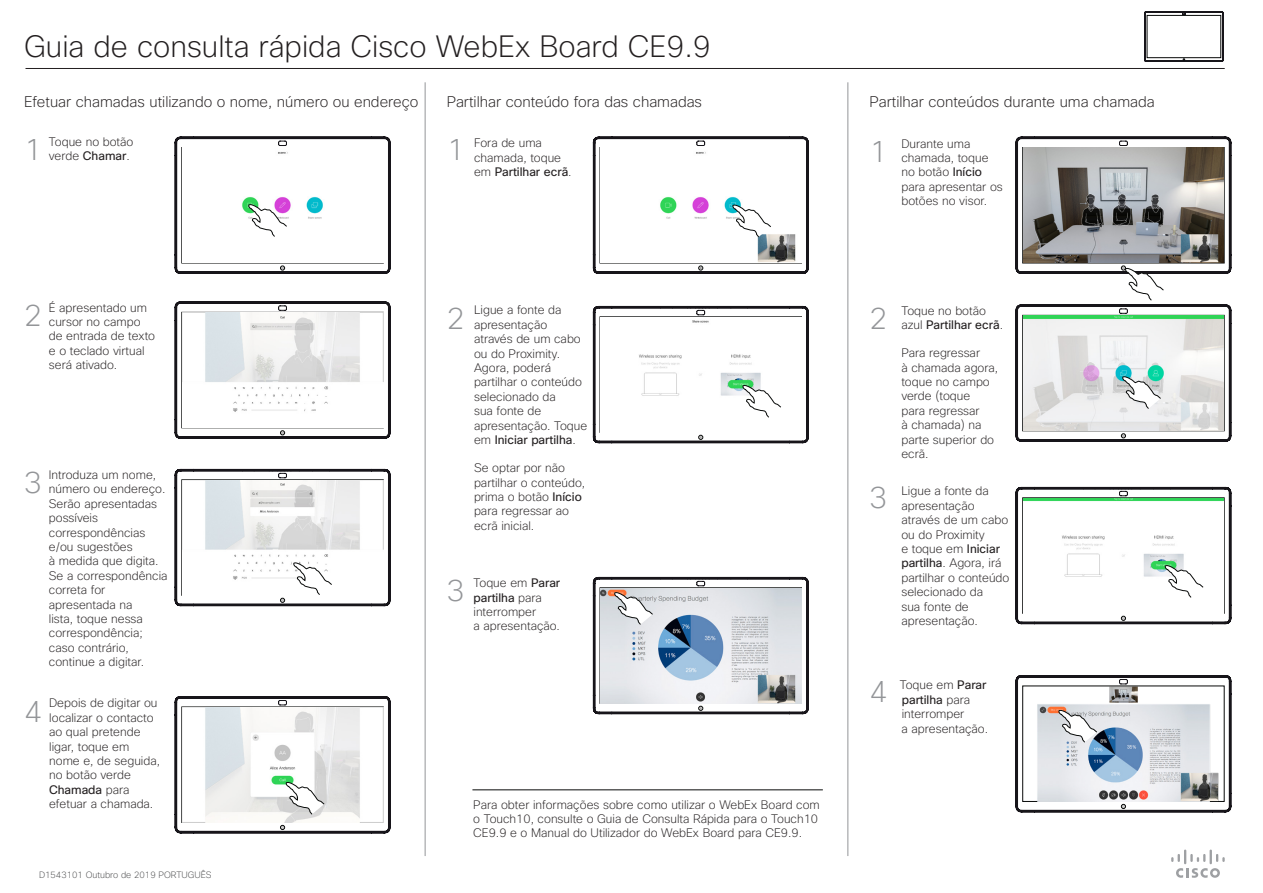
<style>
.page{position:relative;width:1263px;height:893px;background:#fff}
.page>*{position:absolute;margin:0;border:0;box-sizing:border-box;transform-origin:0 0}
.Subhead1{font:200 30px "Cisco Sans";color:#231f20}
.t1{font:200 30px "Cisco Sans";color:#939598}
.Subhead1-2{font:200 15px "Cisco Sans";color:#231f20}
.CartoonAnnotation{font:200 12px/14.4px "Cisco Sans";color:#231f20}
.t2{font:200 9px "Cisco Sans";color:#4b4c4d}
.s1{font-weight:400}
</style>
<div class="page">
<svg style="left:175px;top:302px;width:215px;height:136px"></svg>
<img style="left:182px;top:313px;width:201px;height:115px">
<svg style="left:175px;top:137px;width:215px;height:137px"></svg>
<svg style="left:1016px;top:137px;width:215px;height:304px"></svg>
<svg style="left:1016px;top:487px;width:215px;height:137px"></svg>
<svg style="left:1016px;top:675px;width:215px;height:137px"></svg>
<svg style="left:593px;top:577px;width:215px;height:137px"></svg>
<svg style="left:593px;top:306px;width:215px;height:137px"></svg>
<svg style="left:593px;top:137px;width:215px;height:137px"></svg>
<svg style="left:175px;top:469px;width:215px;height:137px"></svg>
<svg style="left:175px;top:696px;width:215px;height:137px"></svg>
<hr style="left:425px;top:82px;width:1px;height:774px;background:#939598">
<hr style="left:847px;top:82px;width:1px;height:774px;background:#939598">
<svg style="left:1171px;top:849px;width:54px;height:29px"></svg>
<hr style="left:26px;top:68px;width:1199px;height:1px;background:#231f20">
<hr style="left:472px;top:790px;width:351px;height:1px;background:#080a09">
<svg style="left:1144px;top:12px;width:79px;height:50px"></svg>
<h1 class="Subhead1" style="left:24px;top:27px;width:688px">Guia de consulta rápida Cisco WebEx Board CE9.9</h1>
<h1 class="Subhead1-2" style="left:24px;top:92px;width:396px">Efetuar chamadas utilizando o nome, número ou endereço</h1>
<h1 class="Subhead1-2" style="left:447px;top:92px;width:257px">Partilhar conteúdo fora das chamadas</h1>
<h1 class="Subhead1-2" style="left:869px;top:92px;width:287px">Partilhar conteúdos durante uma chamada</h1>
<p class="t1" style="left:24px;top:131px;width:19px">1</p>
<p class="CartoonAnnotation" style="left:49px;top:134px;width:86px">Toque no botão verde <span class="s1">Chamar</span>.</p>
<p class="CartoonAnnotation" style="left:474px;top:136px;width:99px">Fora de uma chamada, toque em <span class="s1">Partilhar ecrã</span>.</p>
<p class="CartoonAnnotation" style="left:901px;top:136px;width:103px">Durante uma chamada, toque no botão <span class="s1">Início </span>para apresentar os botões no visor.</p>
<p class="t1" style="left:447px;top:131px;width:19px">1</p>
<p class="t1" style="left:869px;top:132px;width:19px">1</p>
<p class="t1" style="left:24px;top:296px;width:19px">2</p>
<p class="CartoonAnnotation" style="left:49px;top:300px;width:108px">É apresentado um cursor no campo de entrada de texto e o teclado virtual será ativado.</p>
<p class="t1" style="left:24px;top:464px;width:19px">3</p>
<p class="CartoonAnnotation" style="left:49px;top:467px;width:120px">Introduza um nome, número ou endereço.<br>Serão apresentadas possíveis correspondências e/ou sugestões<br>à medida que digita.<br>Se a correspondência correta for apresentada na<br>lista, toque nessa correspondência; caso contrário, continue a digitar.</p>
<p class="t1" style="left:447px;top:299px;width:19px">2</p>
<p class="CartoonAnnotation" style="left:474px;top:303px;width:115px">Ligue a fonte da apresentação através de um cabo ou do Proximity.<br>Agora, poderá partilhar o conteúdo selecionado da<br>sua fonte de apresentação. Toque em <span class="s1">Iniciar partilha</span>.</p>
<p class="CartoonAnnotation" style="left:474px;top:461px;width:113px">Se optar por não partilhar o conteúdo, prima o botão <span class="s1">Início </span>para regressar ao ecrã inicial.</p>
<p class="t1" style="left:447px;top:571px;width:19px">3</p>
<p class="CartoonAnnotation" style="left:473px;top:576px;width:88px">Toque em <span class="s1">Parar partilha</span> para interromper<br>a apresentação.</p>
<p class="t1" style="left:869px;top:299px;width:19px">2</p>
<p class="t1" style="left:869px;top:478px;width:19px">3</p>
<p class="CartoonAnnotation" style="left:901px;top:303px;width:103px">Toque no botão azul <span class="s1">Partilhar ecrã</span>.</p>
<p class="CartoonAnnotation" style="left:901px;top:346px;width:98px">Para regressar<br>à chamada agora, toque no campo verde (toque<br>para regressar<br>à chamada) na parte superior do ecrã.</p>
<p class="CartoonAnnotation" style="left:901px;top:484px;width:109px">Ligue a fonte da apresentação através de um cabo ou do Proximity<br>e toque em <span class="s1">Iniciar partilha</span>. Agora, irá partilhar o conteúdo selecionado da<br>sua fonte de apresentação.</p>
<p class="t1" style="left:24px;top:692px;width:19px">4</p>
<p class="CartoonAnnotation" style="left:49px;top:696px;width:113px">Depois de digitar ou localizar o contacto ao qual pretende ligar, toque em nome e, de seguida, no botão verde<br><span class="s1">Chamada</span> para efetuar a chamada.</p>
<p class="CartoonAnnotation" style="left:473px;top:797px;width:348px">Para obter informações sobre como utilizar o WebEx Board com o Touch10, consulte o Guia de Consulta Rápida para o Touch10<br>CE9.9 e o Manual do Utilizador do WebEx Board para CE9.9.</p>
<p class="t1" style="left:869px;top:673px;width:19px">4</p>
<p class="CartoonAnnotation" style="left:900px;top:678px;width:90px">Toque em <span class="s1">Parar partilha</span> para interromper<br>a apresentação.</p>
<p class="t2" style="left:39px;top:869px;width:174px">D1543101 Outubro de 2019 PORTUGUÊS</p>
</div>
